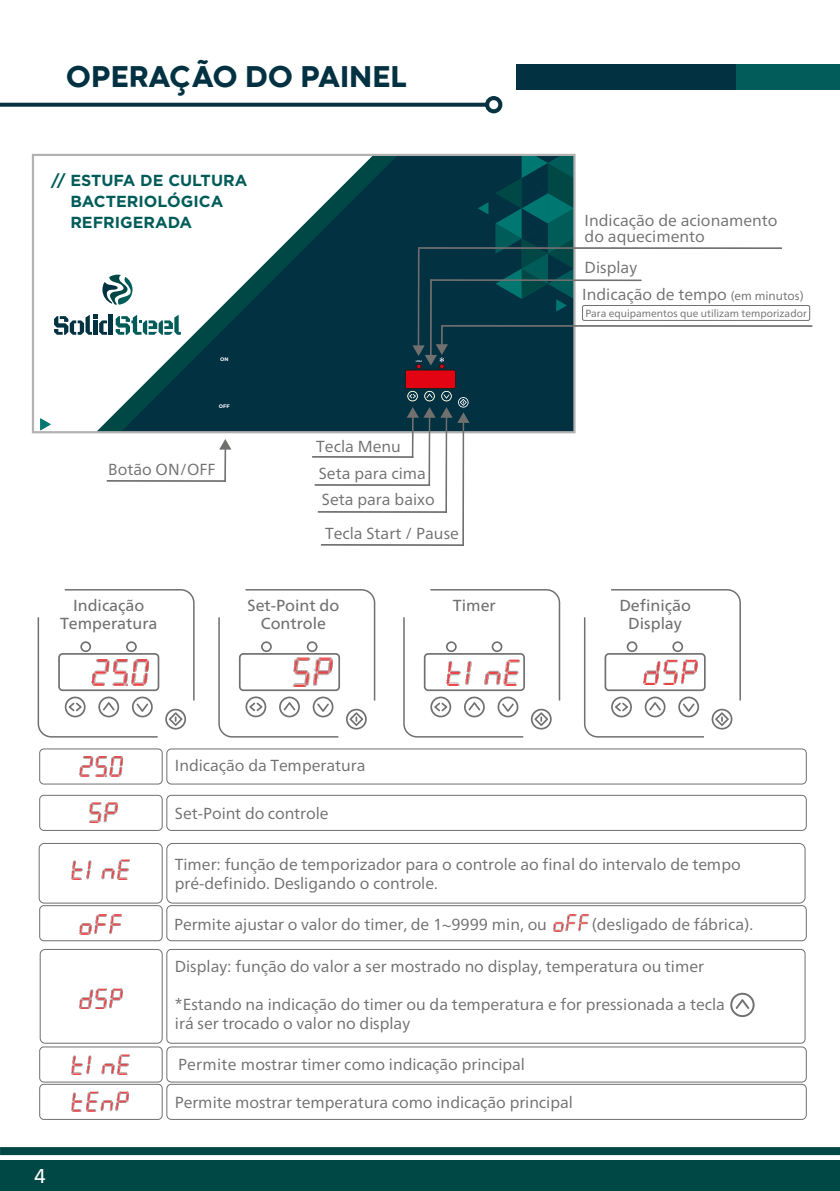
<style>
.page{position:relative;width:840px;height:1191px;background:#fff}
.page>*{position:absolute;margin:0;border:0;box-sizing:border-box;transform-origin:0 0}
.t1{font:800 31px "Codec Warm Trial";color:#023142}
.t2{font:20px "Frutiger Neue LT";color:#fff}
.t3{font:16px/19.2px "Frutiger Neue LT";letter-spacing:-.005em;color:#6f6f6f}
.t4{font:16px/16px "Frutiger Neue LT";color:#716f6f}
.t5{font:16px/18px "Frutiger Neue LT";color:#716f6f;text-align:center}
.t6{font:700 16px/21px "Gotham";color:#005c59}
.t7{font:10.4px "Frutiger Neue LT";color:#716f6f}
.t8{font:700 5.2px "Gotham";color:#fff}
.s1{font-size:12px}
</style>
<div class="page">
<div style="left:0;top:1160px;width:839px;height:31px;background:#004846"></div>
<div style="left:0;top:1147px;width:839px;height:8px;background:#004846"></div>
<svg style="left:0;top:103px;width:485px;height:4px;background:#18404f"></svg>
<div style="left:485px;top:96px;width:17px;height:17px;background:#063242;border-radius:50%"></div>
<div style="left:489px;top:100px;width:9px;height:9px;background:#fff;border-radius:50%"></div>
<div style="left:516px;top:64px;width:323px;height:25px;background:#023142"></div>
<div style="left:736px;top:64px;width:103px;height:25px;background:#015c5a"></div>
<img style="left:79px;top:756px;width:43px;height:20px">
<img style="left:90px;top:802px;width:27px;height:21px">
<img style="left:72px;top:859px;width:57px;height:20px">
<img style="left:80px;top:914px;width:42px;height:20px">
<img style="left:553px;top:914px;width:35px;height:17px">
<img style="left:79px;top:988px;width:43px;height:20px">
<img style="left:72px;top:1054px;width:57px;height:20px">
<img style="left:72px;top:1091px;width:56px;height:20px">
<div style="left:39px;top:748px;width:124px;height:36px;border:1px solid #716f6f;border-radius:4px"></div>
<div style="left:166px;top:748px;width:640px;height:36px;border:1px solid #716f6f;border-radius:5px"></div>
<div style="left:39px;top:795px;width:124px;height:36px;border:1px solid #716f6f;border-radius:4px"></div>
<div style="left:166px;top:795px;width:640px;height:36px;border:1px solid #716f6f;border-radius:5px"></div>
<div style="left:39px;top:905px;width:124px;height:36px;border:1px solid #716f6f;border-radius:4px"></div>
<div style="left:166px;top:905px;width:640px;height:36px;border:1px solid #716f6f;border-radius:5px"></div>
<div style="left:39px;top:1046px;width:124px;height:36px;border:1px solid #716f6f;border-radius:4px"></div>
<div style="left:166px;top:1046px;width:640px;height:36px;border:1px solid #716f6f;border-radius:5px"></div>
<div style="left:39px;top:1083px;width:124px;height:37px;border:1px solid #716f6f;border-radius:4px"></div>
<div style="left:166px;top:1083px;width:640px;height:37px;border:1px solid #716f6f;border-radius:5px"></div>
<div style="left:39px;top:843px;width:124px;height:60px;border:1px solid #716f6f;border-radius:5px"></div>
<div style="left:166px;top:843px;width:639px;height:60px;border:1px solid #716f6f;border-radius:6px"></div>
<div style="left:40px;top:949px;width:123px;height:94px;border:1px solid #716f6f;border-radius:5px"></div>
<div style="left:166px;top:949px;width:639px;height:94px;border:1px solid #716f6f;border-radius:4px"></div>
<svg style="left:730px;top:992px;width:24px;height:25px"></svg>
<svg style="left:37px;top:589px;width:158px;height:149px"></svg>
<svg style="left:218px;top:589px;width:158px;height:149px"></svg>
<svg style="left:403px;top:589px;width:157px;height:149px"></svg>
<svg style="left:584px;top:589px;width:157px;height:149px"></svg>
<svg style="left:103px;top:157px;width:469px;height:273px;fill:#023142"></svg>
<svg style="left:477px;top:202px;width:11px;height:12px"></svg>
<svg style="left:495px;top:157px;width:77px;height:172px;background:#00464d"></svg>
<svg style="left:40px;top:418px;width:11px;height:12px"></svg>
<div style="left:108px;top:315px;width:5px;height:20px;background:#023142"></div>
<svg style="left:54px;top:315px;width:53px;height:20px"></svg>
<svg style="left:116px;top:315px;width:65px;height:20px"></svg>
<svg style="left:102px;top:275px;width:30px;height:30px"></svg>
<div style="left:32px;top:154px;width:543px;height:279px;border:2px solid #b2b2b2"></div>
<div style="left:581px;top:305px;width:228px;height:16px;border:1px solid #716f6f;border-radius:2px"></div>
<hr style="left:417px;top:249px;width:2px;height:102px;background:#726f6f">
<hr style="left:418px;top:247px;width:363px;height:2px;background:#726f6f">
<hr style="left:411px;top:413px;width:2px;height:45px;background:#726f6f">
<hr style="left:428px;top:413px;width:2px;height:73px;background:#726f6f">
<hr style="left:445px;top:413px;width:2px;height:100px;background:#726f6f">
<hr style="left:312px;top:456px;width:101px;height:2px;background:#726f6f">
<hr style="left:314px;top:484px;width:116px;height:2px;background:#726f6f">
<hr style="left:318px;top:511px;width:128px;height:2px;background:#726f6f">
<hr style="left:321px;top:544px;width:142px;height:2px;background:#726f6f">
<hr style="left:462px;top:422px;width:2px;height:124px;background:#726f6f">
<svg style="left:219px;top:439px;width:12px;height:10px"></svg>
<hr style="left:224px;top:445px;width:2px;height:36px;background:#726f6f">
<hr style="left:107px;top:480px;width:119px;height:2px;background:#726f6f">
<hr style="left:430px;top:279px;width:1px;height:81px;background:#726f6f">
<hr style="left:430px;top:279px;width:211px;height:2px;background:#726f6f">
<hr style="left:441px;top:325px;width:370px;height:2px;background:#726f6f">
<svg style="left:405px;top:326px;width:64px;height:97px;background:#343543"></svg>
<h1 class="t1" style="left:66px;top:56px;width:343px">OPERAÇÃO DO PAINEL</h1>
<p class="t6" style="left:70px;top:169px;width:178px;text-indent:-19px">// ESTUFA DE CULTURA<br>BACTERIOLÓGICA<br>REFRIGERADA</p>
<p class="t8" style="left:220px;top:356px;width:10px">ON</p>
<p class="t8" style="left:218px;top:403px;width:13px">OFF</p>
<p class="t4" style="left:108px;top:461px;width:109px">Botão ON/OFF</p>
<p class="t4" style="left:316px;top:432px;width:111px;line-height:28px">Tecla Menu<br>Seta para cima</p>
<p class="t4" style="left:322px;top:482px;width:138px;line-height:34px">Seta para baixo<br>Tecla Start / Pause</p>
<p class="t4" style="left:584px;top:212px;width:194px">Indicação de acionamento do aquecimento</p>
<p class="t4" style="left:584px;top:259px;width:54px">Display</p>
<p class="t4" style="left:582px;top:286px;width:223px">Indicação de tempo <span class="s1">(em minutos)</span></p>
<p class="t7" style="left:585px;top:307px;width:223px">Para equipamentos que utilizam temporizador</p>
<p class="t5" style="left:60px;top:597px;width:99px">Indicação<br>Temperatura</p>
<p class="t5" style="left:247px;top:597px;width:93px">Set-Point do<br>Controle</p>
<p class="t5" style="left:452px;top:597px;width:44px">Timer</p>
<p class="t5" style="left:619px;top:597px;width:73px">Definição<br>Display</p>
<p class="t2" style="left:34px;top:1164px;width:13px">4</p>
<p class="t3" style="left:175px;top:756px;width:192px">Indicação da Temperatura</p>
<p class="t3" style="left:175px;top:803px;width:155px">Set-Point do controle</p>
<p class="t3" style="left:175px;top:854px;width:567px">Timer: função de temporizador para o controle ao final do intervalo de tempo pré-definido. Desligando o controle.</p>
<p class="t3" style="left:174px;top:914px;width:374px">Permite ajustar o valor do timer, de 1~9999 min, ou</p>
<p class="t3" style="left:591px;top:914px;width:163px">(desligado de fábrica).</p>
<p class="t3" style="left:175px;top:956px;width:530px">Display: função do valor a ser mostrado no display, temperatura ou timer</p>
<p class="t3" style="left:175px;top:994px;width:551px">*Estando na indicação do timer ou da temperatura e for pressionada a tecla irá ser trocado o valor no display</p>
<p class="t3" style="left:178px;top:1055px;width:348px">Permite mostrar timer como indicação principal</p>
<p class="t3" style="left:175px;top:1092px;width:399px">Permite mostrar temperatura como indicação principal</p>
</div>
